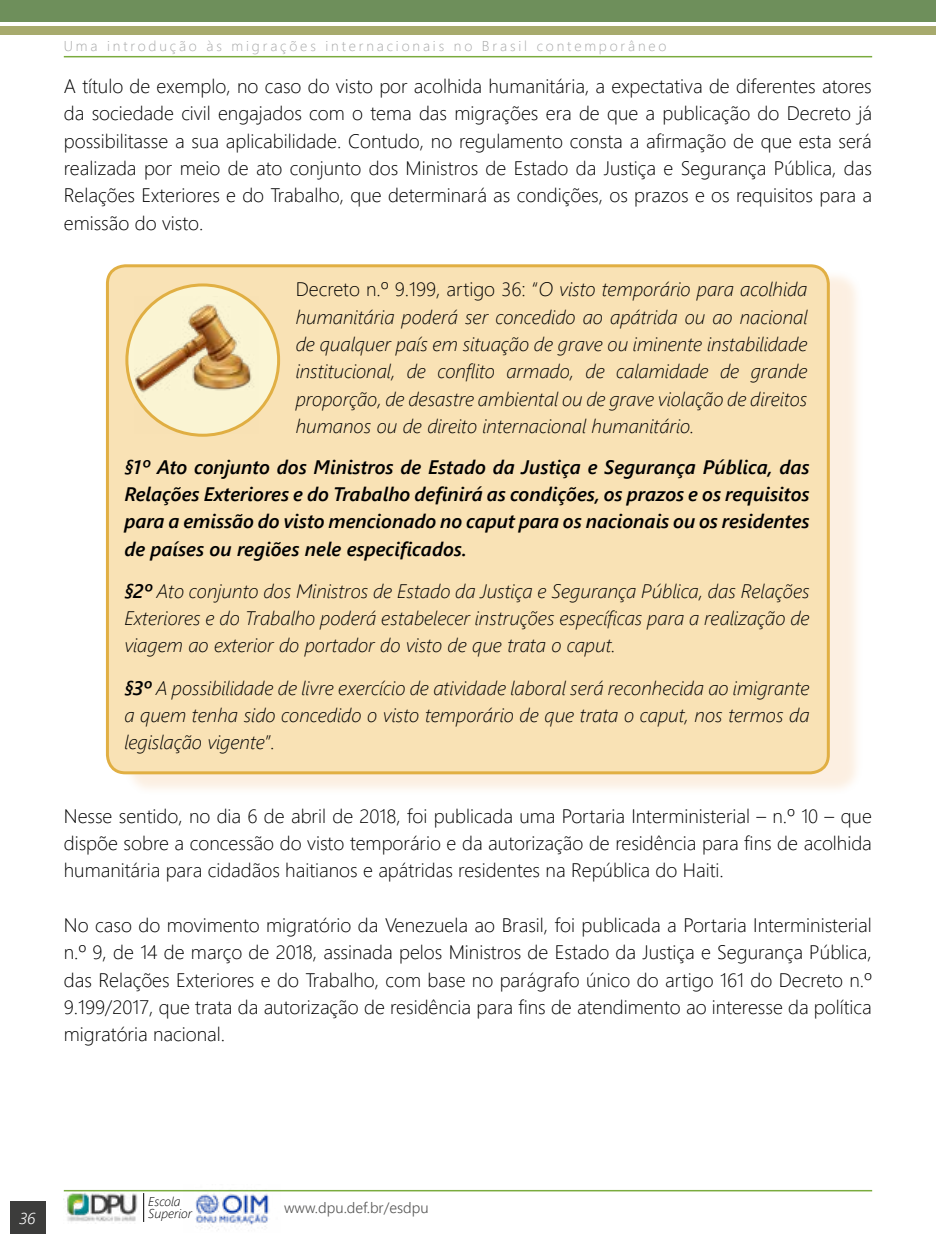
<style>
.page{position:relative;width:936px;height:1234px;background:#fff}
.page>*{position:absolute;margin:0;border:0;box-sizing:border-box;transform-origin:0 0}
.t1{font:19.5px/27.3px "Webly Sleek UI Light";color:#000;text-align:justify}
.t2{font:italic 19.5px/27.3px "Webly Sleek UI Light";color:#000;text-align:justify}
.t3{font:italic 19.5px/27.3px "Webly Sleek UI Semibold";color:#000;text-align:justify}
.t4{font:italic 15.75px "Webly Sleek UI Semilight";color:#fff}
.t5{font:15px "Webly Sleek UI Semilight";color:#575756}
.t6{font:14.25px "Webly Sleek UI Light";letter-spacing:.2em;color:#a6a7a7}
.t7{font:italic 12.75px/11.4px "Webly Sleek UI Light";color:#000}
.s1{font-style:normal}
.s2{font-family:"Webly Sleek UI Semibold"}
</style>
<div class="page">
<img style="left:64px;top:1191px;width:75px;height:31px">
<svg style="left:143px;top:1193px;width:1px;height:28px"></svg>
<div style="left:11px;top:1201px;width:35px;height:32px;background:#3c3c3b"></div>
<hr style="left:64px;top:1189px;width:808px;height:2px;background:#7aab3e">
<hr style="left:64px;top:56px;width:808px;height:1px;background:#7aab3e">
<div style="left:0;top:0;width:935px;height:22px;background:#6e8f5b"></div>
<div style="left:0;top:26px;width:935px;height:8px;background:#a7aa6d"></div>
<img style="left:184px;top:1189px;width:96px;height:41px">
<div style="left:123px;top:269px;width:740px;height:525px;background:#f0b06b;opacity:.2"></div>
<div style="left:107px;top:266px;width:721px;height:506px;background:#f9e2b5;border-radius:18px"></div>
<div style="left:106px;top:264px;width:723px;height:510px;border:3px solid #e1af43;border-radius:18px"></div>
<svg style="left:127px;top:285px;width:151px;height:150px;background:#f7eabe"></svg>
<img style="left:135px;top:296px;width:124px;height:138px">
<p class="t6" style="left:64px;top:35px;width:604px">Uma introdução às migrações internacionais no Brasil contemporâneo</p>
<p class="t1" style="left:64px;top:72px;width:809px">A título de exemplo, no caso do visto por acolhida humanitária, a expectativa de diferentes atores da sociedade civil engajados com o tema das migrações era de que a publicação do Decreto já possibilitasse a sua aplicabilidade. Contudo, no regulamento consta a afirmação de que esta será realizada por meio de ato conjunto dos Ministros de Estado da Justiça e Segurança Pública, das Relações Exteriores e do Trabalho, que determinará as condições, os prazos e os requisitos para a emissão do visto.</p>
<p class="t2" style="left:296px;top:275px;width:513px"><span class="s1">Decreto n.º 9.199, artigo 36: “</span>O visto temporário para acolhida humanitária poderá ser concedido ao apátrida ou ao nacional de qualquer país em situação de grave ou iminente instabilidade institucional, de conflito armado, de calamidade de grande proporção, de desastre ambiental ou de grave violação de direitos humanos ou de direito internacional humanitário.</p>
<p class="t3" style="left:124px;top:452px;width:686px">§1º Ato conjunto dos Ministros de Estado da Justiça e Segurança Pública, das Relações Exteriores e do Trabalho definirá as condições, os prazos e os requisitos para a emissão do visto mencionado no caput para os nacionais ou os residentes de países ou regiões nele especificados.</p>
<p class="t2" style="left:124px;top:576px;width:686px"><span class="s2">§2º</span> Ato conjunto dos Ministros de Estado da Justiça e Segurança Pública, das Relações Exteriores e do Trabalho poderá estabelecer instruções específicas para a realização de viagem ao exterior do portador do visto de que trata o caput.</p>
<p class="t2" style="left:124px;top:673px;width:686px"><span class="s2">§3º</span> A possibilidade de livre exercício de atividade laboral será reconhecida ao imigrante a quem tenha sido concedido o visto temporário de que trata o caput, nos termos da legislação vigente<span class="s1">”.</span></p>
<p class="t1" style="left:64px;top:801px;width:809px">Nesse sentido, no dia 6 de abril de 2018, foi publicada uma Portaria Interministerial – n.º 10 – que dispõe sobre a concessão do visto temporário e da autorização de residência para fins de acolhida humanitária para cidadãos haitianos e apátridas residentes na República do Haiti.</p>
<p class="t1" style="left:64px;top:910px;width:809px">No caso do movimento migratório da Venezuela ao Brasil, foi publicada a Portaria Interministerial n.º 9, de 14 de março de 2018, assinada pelos Ministros de Estado da Justiça e Segurança Pública, das Relações Exteriores e do Trabalho, com base no parágrafo único do artigo 161 do Decreto n.º 9.199/2017, que trata da autorização de residência para fins de atendimento ao interesse da política migratória nacional.</p>
<p class="t4" style="left:20px;top:1206px;width:17px">36</p>
<p class="t7" style="left:148px;top:1195px;width:45px">Escola<br>Superior</p>
<p class="t5" style="left:284px;top:1195px;width:146px">www.dpu.def.br/esdpu</p>
</div>
